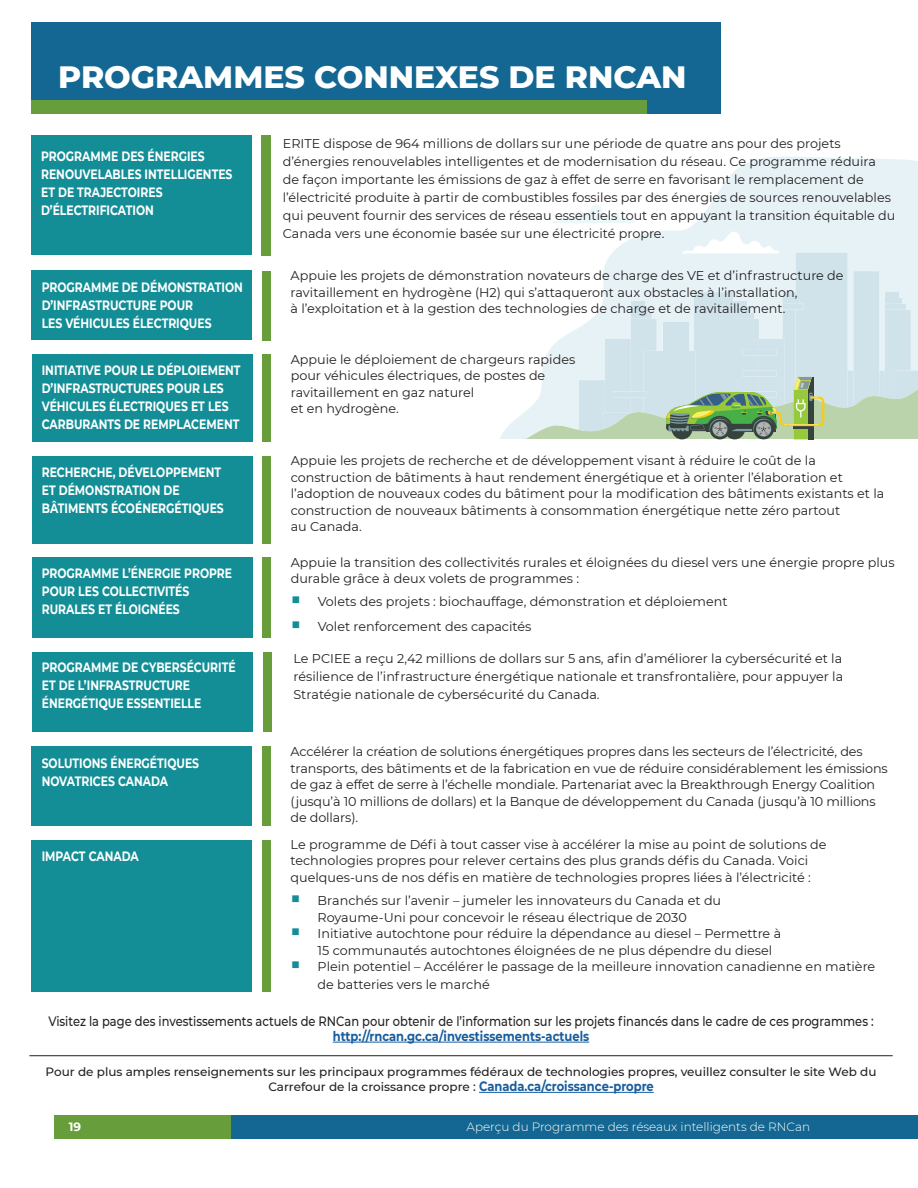
<style>
.page{position:relative;width:918px;height:1188px;background:#fff}
.page>*{position:absolute;margin:0;border:0;box-sizing:border-box;transform-origin:0 0}
.t1{font:800 31.5px "Montserrat";color:#fff}
.t2{font:700 13.5px/18px "Montserrat";color:#fff;scale:.8 1}
.t3{font:500 13.5px/15px "Montserrat";color:#231f20;text-align:center;scale:.85 1}
.NEW_bullets{font:12.75px/16.5px "Montserrat";color:#231f20}
.t4{font:500 12px/15px "Montserrat";color:#231f20;text-align:center}
.t5{font:300 12px "Montserrat";color:#fff}
.t6{font:700 12px "Montserrat";color:#fff}
.s1{font-weight:700;color:#175d9e}
.s2{font-weight:700;font-size:13.5px;color:#175d9e}
</style>
<div class="page">
<svg style="left:500px;top:157px;width:418px;height:282px"></svg>
<svg style="left:552px;top:204px;width:84px;height:19px"></svg>
<svg style="left:508px;top:232px;width:410px;height:208px"></svg>
<div style="left:231px;top:1116px;width:687px;height:23px;background:#136792"></div>
<div style="left:55px;top:1116px;width:176px;height:23px;background:#679d3a"></div>
<hr style="left:333px;top:1042px;width:256px;height:1px;background:#175d9e">
<hr style="left:29px;top:1055px;width:864px;height:1px;background:#231f20">
<hr style="left:479px;top:1092px;width:175px;height:1px;background:#175d9e">
<div style="left:32px;top:22px;width:689px;height:92px;background:#136792"></div>
<div style="left:32px;top:100px;width:615px;height:14px;background:#679d3a"></div>
<div style="left:32px;top:354px;width:221px;height:88px;background:#138e96"></div>
<div style="left:263px;top:354px;width:8px;height:88px;background:#679d3a"></div>
<div style="left:32px;top:456px;width:221px;height:87px;background:#138e96"></div>
<div style="left:263px;top:456px;width:8px;height:88px;background:#679d3a"></div>
<div style="left:32px;top:557px;width:221px;height:81px;background:#138e96"></div>
<div style="left:263px;top:557px;width:8px;height:81px;background:#679d3a"></div>
<div style="left:31px;top:747px;width:221px;height:79px;background:#138e96"></div>
<div style="left:263px;top:747px;width:8px;height:79px;background:#679d3a"></div>
<div style="left:31px;top:271px;width:221px;height:69px;background:#138e96"></div>
<div style="left:263px;top:271px;width:8px;height:70px;background:#679d3a"></div>
<div style="left:31px;top:840px;width:221px;height:152px;background:#138e96"></div>
<div style="left:263px;top:840px;width:8px;height:152px;background:#679d3a"></div>
<div style="left:32px;top:653px;width:221px;height:79px;background:#138e96"></div>
<div style="left:263px;top:653px;width:8px;height:79px;background:#679d3a"></div>
<div style="left:31px;top:135px;width:221px;height:120px;background:#138e96"></div>
<div style="left:262px;top:135px;width:9px;height:121px;background:#679d3a"></div>
<h2 class="t1" style="left:58px;top:54px;width:630px">PROGRAMMES CONNEXES DE RNCAN</h2>
<h3 class="t2" style="left:41px;top:147px;width:241px">PROGRAMME DES ÉNERGIES<br>RENOUVELABLES INTELLIGENTES<br>ET DE TRAJECTOIRES<br>D’ÉLECTRIFICATION</h3>
<p class="NEW_bullets" style="left:283px;top:134px;width:614px;line-height:18px">ERITE dispose de 964 millions de dollars sur une période de quatre ans pour des projets d’énergies renouvelables intelligentes et de modernisation du réseau. Ce programme réduira de façon importante les émissions de gaz à effet de serre en favorisant le remplacement de l’électricité produite à partir de combustibles fossiles par des énergies de sources renouvelables qui peuvent fournir des services de réseau essentiels tout en appuyant la transition équitable du Canada vers une économie basée sur une électricité propre.</p>
<h3 class="t2" style="left:42px;top:278px;width:253px">PROGRAMME DE DÉMONSTRATION<br>D’INFRASTRUCTURE POUR<br>LES VÉHICULES ÉLECTRIQUES</h3>
<p class="NEW_bullets" style="left:291px;top:267px;width:555px">Appuie les projets de démonstration novateurs de charge des VE et d’infrastructure de ravitaillement en hydrogène (H2) qui s’attaqueront aux obstacles à l’installation,<br>à l’exploitation et à la gestion des technologies de charge et de ravitaillement.</p>
<h3 class="t2" style="left:42px;top:361px;width:250px">INITIATIVE POUR LE DÉPLOIEMENT<br>D’INFRASTRUCTURES POUR LES<br>VÉHICULES ÉLECTRIQUES ET LES<br>CARBURANTS DE REMPLACEMENT</h3>
<p class="NEW_bullets" style="left:291px;top:350px;width:286px">Appuie le déploiement de chargeurs rapides pour véhicules électriques, de postes de ravitaillement en gaz naturel<br>et en hydrogène.</p>
<h3 class="t2" style="left:42px;top:463px;width:229px">RECHERCHE, DÉVELOPPEMENT<br>ET DÉMONSTRATION DE<br>BÂTIMENTS ÉCOÉNERGÉTIQUES</h3>
<p class="NEW_bullets" style="left:291px;top:452px;width:595px">Appuie les projets de recherche et de développement visant à réduire le coût de la construction de bâtiments à haut rendement énergétique et à orienter l’élaboration et l’adoption de nouveaux codes du bâtiment pour la modification des bâtiments existants et la construction de nouveaux bâtiments à consommation énergétique nette zéro partout<br>au Canada.</p>
<h3 class="t2" style="left:42px;top:564px;width:239px">PROGRAMME L’ÉNERGIE PROPRE<br>POUR LES COLLECTIVITÉS<br>RURALES ET ÉLOIGNÉES</h3>
<p class="NEW_bullets" style="left:291px;top:553px;width:606px">Appuie la transition des collectivités rurales et éloignées du diesel vers une énergie propre plus durable grâce à deux volets de programmes :</p>
<p class="NEW_bullets" style="left:318px;top:593px;width:411px">Volets des projets : biochauffage, démonstration et déploiement</p>
<p class="NEW_bullets" style="left:318px;top:618px;width:215px">Volet renforcement des capacités</p>
<h3 class="t2" style="left:42px;top:657px;width:244px">PROGRAMME DE CYBERSÉCURITÉ<br>ET DE L’INFRASTRUCTURE<br>ÉNERGÉTIQUE ESSENTIELLE</h3>
<p class="NEW_bullets" style="left:293px;top:649px;width:551px;line-height:18px;text-align:justify">Le PCIEE a reçu 2,42 millions de dollars sur 5 ans, afin d’améliorer la cybersécurité et la résilience de l’infrastructure énergétique nationale et transfrontalière, pour appuyer la Stratégie nationale de cybersécurité du Canada.</p>
<h3 class="t2" style="left:42px;top:753px;width:198px">SOLUTIONS ÉNERGÉTIQUES<br>NOVATRICES CANADA</h3>
<p class="NEW_bullets" style="left:291px;top:743px;width:599px">Accélérer la création de solutions énergétiques propres dans les secteurs de l’électricité, des transports, des bâtiments et de la fabrication en vue de réduire considérablement les émissions de gaz à effet de serre à l’échelle mondiale. Partenariat avec la Breakthrough Energy Coalition (jusqu’à 10 millions de dollars) et la Banque de développement du Canada (jusqu’à 10 millions de dollars).</p>
<h3 class="t2" style="left:42px;top:846px;width:123px">IMPACT CANADA</h3>
<p class="NEW_bullets" style="left:291px;top:836px;width:538px">Le programme de Défi à tout casser vise à accélérer la mise au point de solutions de technologies propres pour relever certains des plus grands défis du Canada. Voici quelques-uns de nos défis en matière de technologies propres liées à l’électricité :</p>
<p class="NEW_bullets" style="left:318px;top:892px;width:405px">Branchés sur l’avenir – jumeler les innovateurs du Canada et du<br>Royaume-Uni pour concevoir le réseau électrique de 2030</p>
<p class="NEW_bullets" style="left:318px;top:925px;width:465px">Initiative autochtone pour réduire la dépendance au diesel – Permettre à<br>15 communautés autochtones éloignées de ne plus dépendre du diesel</p>
<p class="NEW_bullets" style="left:318px;top:957px;width:559px;line-height:18px">Plein potentiel – Accélérer le passage de la meilleure innovation canadienne en matière de batteries vers le marché</p>
<p class="t3" style="left:48px;top:1013px;width:973px">Visitez la page des investissements actuels de RNCan pour obtenir de l’information sur les projets financés dans le cadre de ces programmes : <span class="s1">http://rncan.gc.ca/investissements-actuels</span></p>
<p class="t4" style="left:46px;top:1064px;width:832px">Pour de plus amples renseignements sur les principaux programmes fédéraux de technologies propres, veuillez consulter le site Web du<br>Carrefour de la croissance propre : <span class="s2">Canada.ca/croissance-propre</span></p>
<p class="t6" style="left:69px;top:1118px;width:14px">19</p>
<p class="t5" style="left:467px;top:1118px;width:345px">Aperçu du Programme des réseaux intelligents de RNCan</p>
</div>
